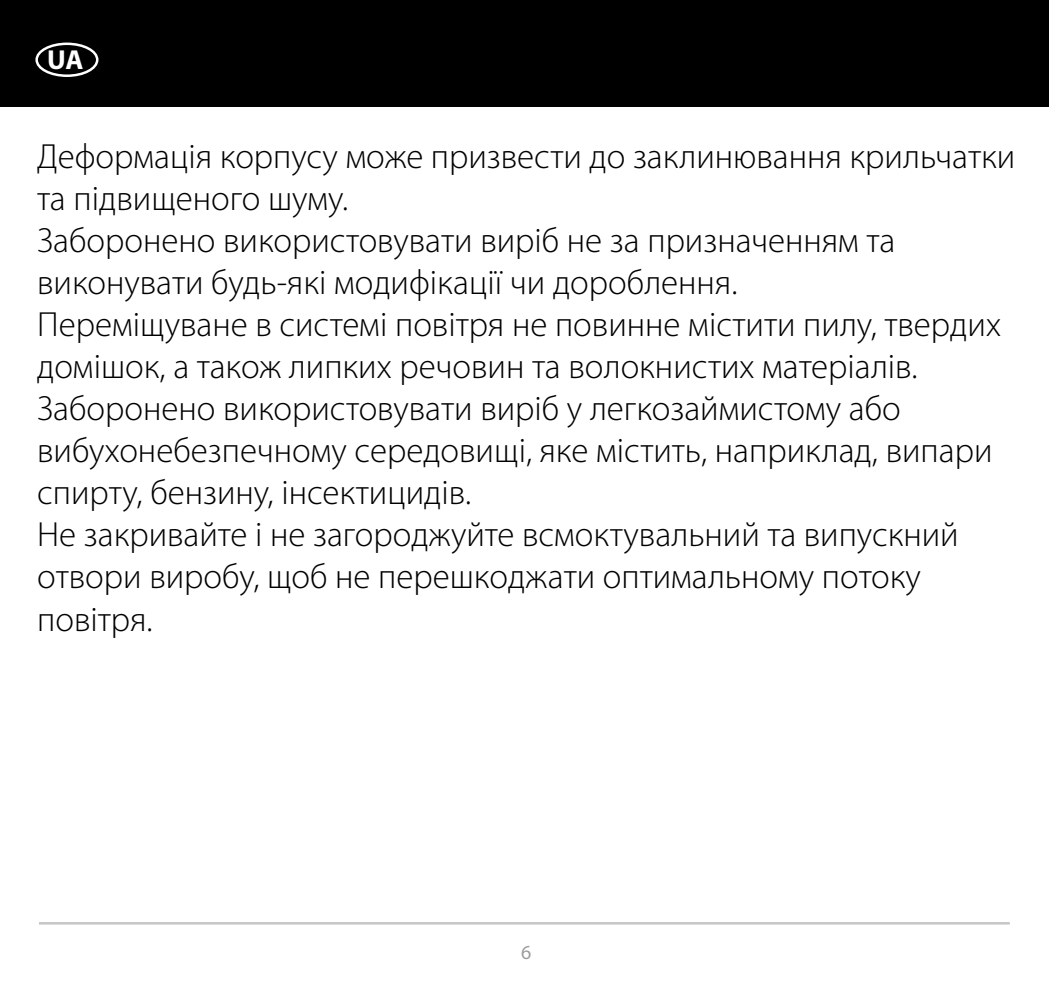
<style>
.page{position:relative;width:1049px;height:993px;background:#fff}
.page>*{position:absolute;margin:0;border:0;box-sizing:border-box;transform-origin:0 0}
.t1{font:300 35px/42px "Myriad Pro";color:#000}
.t2{font:700 27.5px "Myriad Pro";color:#fff}
.t3{font:20px "Myriad Pro";color:#9d9d9c}
</style>
<div class="page">
<div style="left:0;top:0;width:1049px;height:106px;background:#000"></div>
<div style="left:35px;top:43px;width:63px;height:34px;border:2px solid #fff;border-radius:50%"></div>
<hr style="left:39px;top:921px;width:971px;height:3px;background:#c6c6c6">
<p class="t2" style="left:47px;top:42px;width:38px">UA</p>
<p class="t1" style="left:37px;top:136px;width:980px">Деформація корпусу може призвести до заклинювання крильчатки та підвищеного шуму.<br>Заборонено використовувати виріб не за призначенням та виконувати будь-які модифікації чи дороблення.<br>Переміщуване в системі повітря не повинне містити пилу, твердих домішок, а також липких речовин та волокнистих матеріалів.<br>Заборонено використовувати виріб у легкозаймистому або вибухонебезпечному середовищі, яке містить, наприклад, випари спирту, бензину, інсектицидів.<br>Не закривайте і не загороджуйте всмоктувальний та випускний отвори виробу, щоб не перешкоджати оптимальному потоку повітря.</p>
<p class="t3" style="left:521px;top:939px;width:12px">6</p>
</div>
